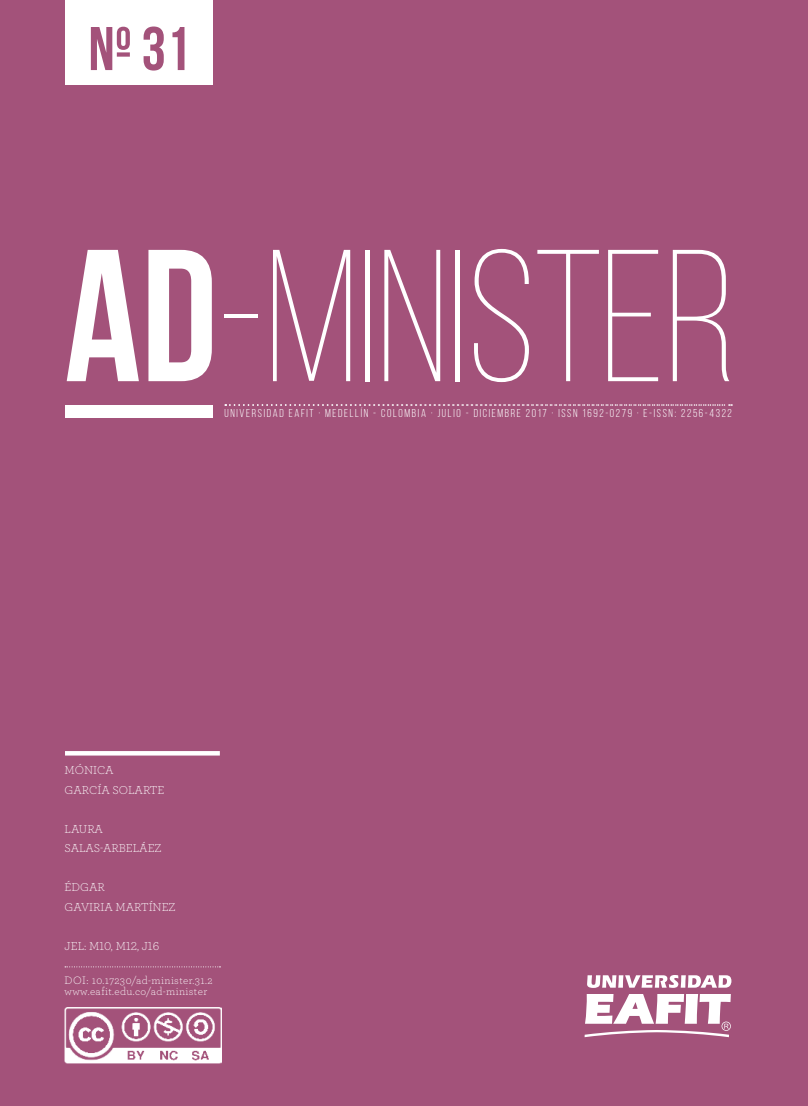
<style>
.page{position:relative;width:808px;height:1106px;background:#a3527a}
.page>*{position:absolute;margin:0;border:0;box-sizing:border-box;transform-origin:0 0}
.t1{font:300 187.5px "Bebas Neue";color:#fff}
.t2{font:700 61.5px "Bebas Neue";color:#a3527a}
.t3{font:300 12px/19.5px "Archer Pro";color:#fff}
.t4{font:11.4px "Bebas Neue";letter-spacing:.145em;color:#fff}
.t5{font:300 11.25px/11.2px "Archer Pro";letter-spacing:.035em;color:#fff}
.s1{font-weight:700}
</style>
<div class="page">
<svg style="left:585px;top:994px;width:146px;height:43px"></svg>
<svg style="left:587px;top:975px;width:144px;height:13px"></svg>
<div style="left:65px;top:405px;width:148px;height:13px;background:#fff"></div>
<svg style="left:225px;top:404px;width:507px;height:2px"></svg>
<div style="left:65px;top:0;width:148px;height:84px;background:#fff"></div>
<img style="left:65px;top:1007px;width:156px;height:56px">
<hr style="left:65px;top:751px;width:155px;height:4px;background:#fff">
<svg style="left:65px;top:966px;width:155px;height:1px"></svg>
<h2 class="t2" style="left:88px;top:15px;width:103px">Nº 31</h2>
<h1 class="t1" style="left:65px;top:217px;width:673px"><span class="s1">AD</span>-MINISTER</h1>
<p class="t4" style="left:225px;top:407px;width:509px">UNIVERSIDAD EAFIT · MEDELLÍN - COLOMBIA · JULIO - DICIEMBRE 2017 · ISSN 1692-0279 · E-ISSN: 2256-4322</p>
<p class="t3" style="left:65px;top:760px;width:101px">MÓNICA<br>GARCÍA SOLARTE</p>
<p class="t3" style="left:65px;top:818px;width:98px">LAURA<br>SALAS-ARBELÁEZ</p>
<p class="t3" style="left:65px;top:877px;width:112px">ÉDGAR<br>GAVIRIA MARTÍNEZ</p>
<p class="t3" style="left:65px;top:935px;width:96px">JEL: M10, M12, J16</p>
<p class="t5" style="left:65px;top:973px;width:150px">DOI: 10.17230/ad-minister.31.2 www.eafit.edu.co/ad-minister</p>
</div>
